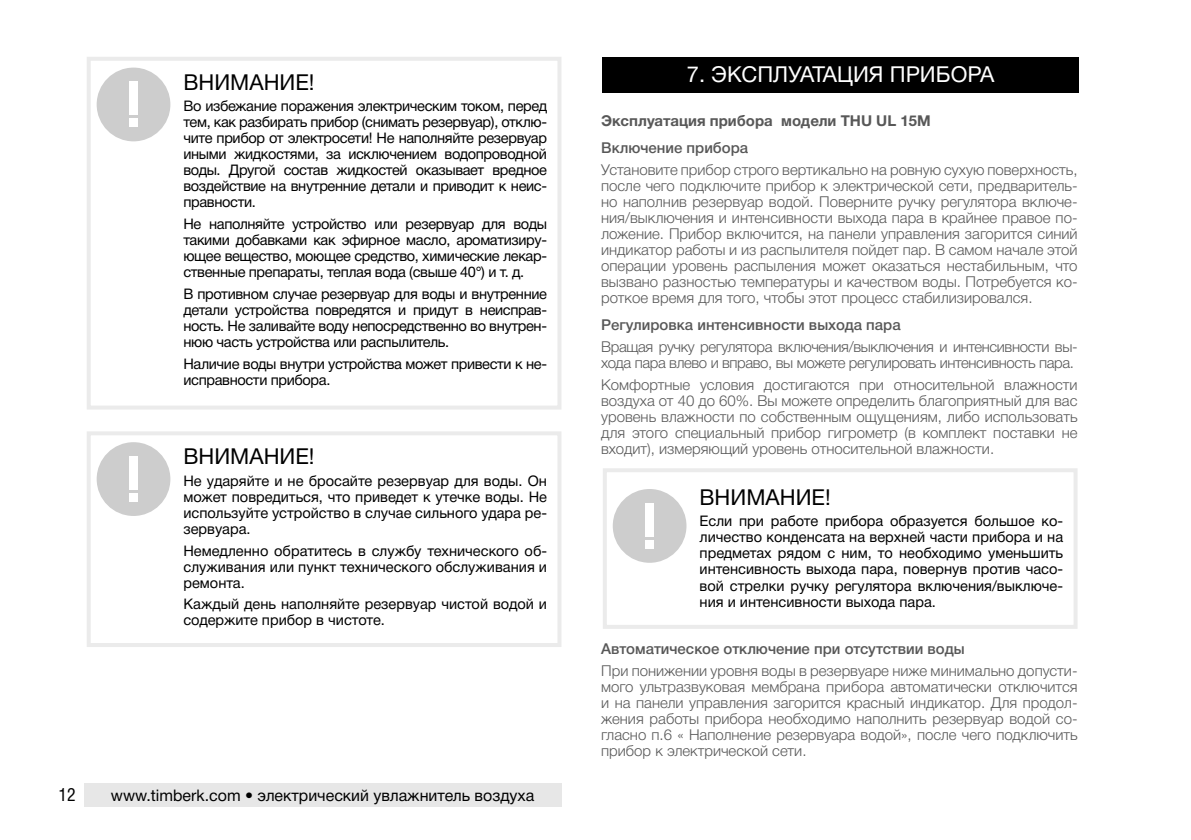
<style>
.page{position:relative;width:1191px;height:840px;background:#fff}
.page>*{position:absolute;margin:0;border:0;box-sizing:border-box;transform-origin:0 0}
.t1{font:22px "Helvetica Neue Cyr";color:#000}
.t2{font:22px "Helvetica Neue Cyr";color:#fff}
.t3{font:18px "Helios Cond C";color:#000}
.t4{font:16px "Helvetica Neue Cyr";color:#000}
.t5{font:300 15px/16px "Helvetica Neue Cyr";letter-spacing:-.02em;color:#585858;text-align:justify}
.t6{font:500 15px "Helvetica Neue Cyr";color:#585858}
.t7{font:700 15px "Helvetica Neue Cyr";color:#585858}
.t8{font:14.6px/16px "Helvetica Neue Cyr";letter-spacing:-.025em;color:#000;text-align:justify}
.t9{font:14.6px/16px "Helvetica Neue Cyr";color:#000}
</style>
<div class="page">
<div style="left:84px;top:782px;width:477px;height:24px;background:#e7e7e7"></div>
<div style="left:602px;top:57px;width:476px;height:35px;background:#000"></div>
<div style="left:87px;top:57px;width:474px;height:352px;border:4px solid #cdcdcd"></div>
<div style="left:87px;top:431px;width:474px;height:215px;border:4px solid #cdcdcd"></div>
<div style="left:603px;top:468px;width:474px;height:160px;border:4px solid #cdcdcd"></div>
<div style="left:97px;top:68px;width:73px;height:73px;background:#cdcdcd;border-radius:50%"></div>
<div style="left:129px;top:82px;width:9px;height:33px;background:#fff"></div>
<div style="left:129px;top:118px;width:9px;height:9px;background:#fff"></div>
<div style="left:97px;top:442px;width:73px;height:73px;background:#cdcdcd;border-radius:50%"></div>
<div style="left:129px;top:456px;width:9px;height:33px;background:#fff"></div>
<div style="left:129px;top:492px;width:9px;height:9px;background:#fff"></div>
<div style="left:613px;top:488px;width:73px;height:74px;background:#cdcdcd;border-radius:50%"></div>
<div style="left:645px;top:502px;width:9px;height:34px;background:#fff"></div>
<div style="left:645px;top:539px;width:9px;height:9px;background:#fff"></div>
<h1 class="t1" style="left:183px;top:70px;width:133px">ВНИМАНИЕ!</h1>
<p class="t8" style="left:183px;top:98px;width:365px">Во избежание поражения электрическим током, перед тем, как разбирать прибор (снимать резервуар), отклю&shy;чите прибор от электросети! Не наполняйте резервуар иными жидкостями, за исключением водопроводной воды. Другой состав жидкостей оказывает вредное воздействие на внутренние детали и приводит к неис&shy;правности.</p>
<p class="t8" style="left:183px;top:216px;width:365px">Не наполняйте устройство или резервуар для воды такими добавками как эфирное масло, ароматизиру&shy;ющее вещество, моющее средство, химические лекар&shy;ственные препараты, теплая вода (свыше 40°) и т. д.</p>
<p class="t8" style="left:183px;top:286px;width:365px">В противном случае резервуар для воды и внутренние детали устройства повредятся и придут в неисправ&shy;ность. Не заливайте воду непосредственно во внутрен&shy;нюю часть устройства или распылитель.</p>
<p class="t8" style="left:183px;top:355px;width:365px">Наличие воды внутри устройства может привести к не&shy;исправности прибора.</p>
<h1 class="t1" style="left:183px;top:444px;width:133px">ВНИМАНИЕ!</h1>
<p class="t8" style="left:183px;top:472px;width:365px">Не ударяйте и не бросайте резервуар для воды. Он может повредиться, что приведет к утечке воды. Не используйте устройство в случае сильного удара ре&shy;зервуара.</p>
<p class="t8" style="left:183px;top:542px;width:365px">Немедленно обратитесь в службу технического об&shy;служивания или пункт технического обслуживания и ремонта.</p>
<p class="t9" style="left:183px;top:596px;width:365px">Каждый день наполняйте резервуар чистой водой и содержите прибор в чистоте.</p>
<p class="t3" style="left:58px;top:783px;width:19px">12</p>
<p class="t4" style="left:111px;top:786px;width:425px">www.timberk.com • электрический увлажнитель воздуха</p>
<h1 class="t2" style="left:687px;top:63px;width:309px">7. ЭКСПЛУАТАЦИЯ ПРИБОРА</h1>
<p class="t7" style="left:601px;top:112px;width:331px">Эксплуатация прибора модели ТНU UL 15M</p>
<p class="t6" style="left:601px;top:139px;width:149px">Включение прибора</p>
<p class="t5" style="left:601px;top:161px;width:478px">Установите прибор строго вертикально на ровную сухую поверхность, после чего подключите прибор к электрической сети, предваритель&shy;но наполнив резервуар водой. Поверните ручку регулятора включе&shy;ния/выключения и интенсивности выхода пара в крайнее правое по&shy;ложение. Прибор включится, на панели управления загорится синий индикатор работы и из распылителя пойдет пар. В самом начале этой операции уровень распыления может оказаться нестабильным, что вызвано разностью температуры и качеством воды. Потребуется ко&shy;роткое время для того, чтобы этот процесс стабилизировался.</p>
<p class="t6" style="left:601px;top:316px;width:301px">Регулировка интенсивности выхода пара</p>
<p class="t5" style="left:601px;top:338px;width:478px">Вращая ручку регулятора включения/выключения и интенсивности вы&shy;хода пара влево и вправо, вы можете регулировать интенсивность пара.</p>
<p class="t5" style="left:601px;top:376px;width:478px">Комфортные условия достигаются при относительной влажности воздуха от 40 до 60%. Вы можете определить благоприятный для вас уровень влажности по собственным ощущениям, либо использовать для этого специальный прибор гигрометр (в комплект поставки не входит), измеряющий уровень относительной влажности.</p>
<h1 class="t1" style="left:699px;top:484px;width:133px">ВНИМАНИЕ!</h1>
<p class="t8" style="left:699px;top:513px;width:365px">Если при работе прибора образуется большое ко&shy;личество конденсата на верхней части прибора и на предметах рядом с ним, то необходимо уменьшить интенсивность выхода пара, повернув против часо&shy;вой стрелки ручку регулятора включения/выключе&shy;ния и интенсивности выхода пара.</p>
<p class="t6" style="left:601px;top:640px;width:365px">Автоматическое отключение при отсутствии воды</p>
<p class="t5" style="left:601px;top:662px;width:478px">При понижении уровня воды в резервуаре ниже минимально допусти&shy;мого ультразвуковая мембрана прибора автоматически отключится и на панели управления загорится красный индикатор. Для продол&shy;жения работы прибора необходимо наполнить резервуар водой со&shy;гласно п.6 « Наполнение резервуара водой», после чего подключить прибор к электрической сети.</p>
</div>
